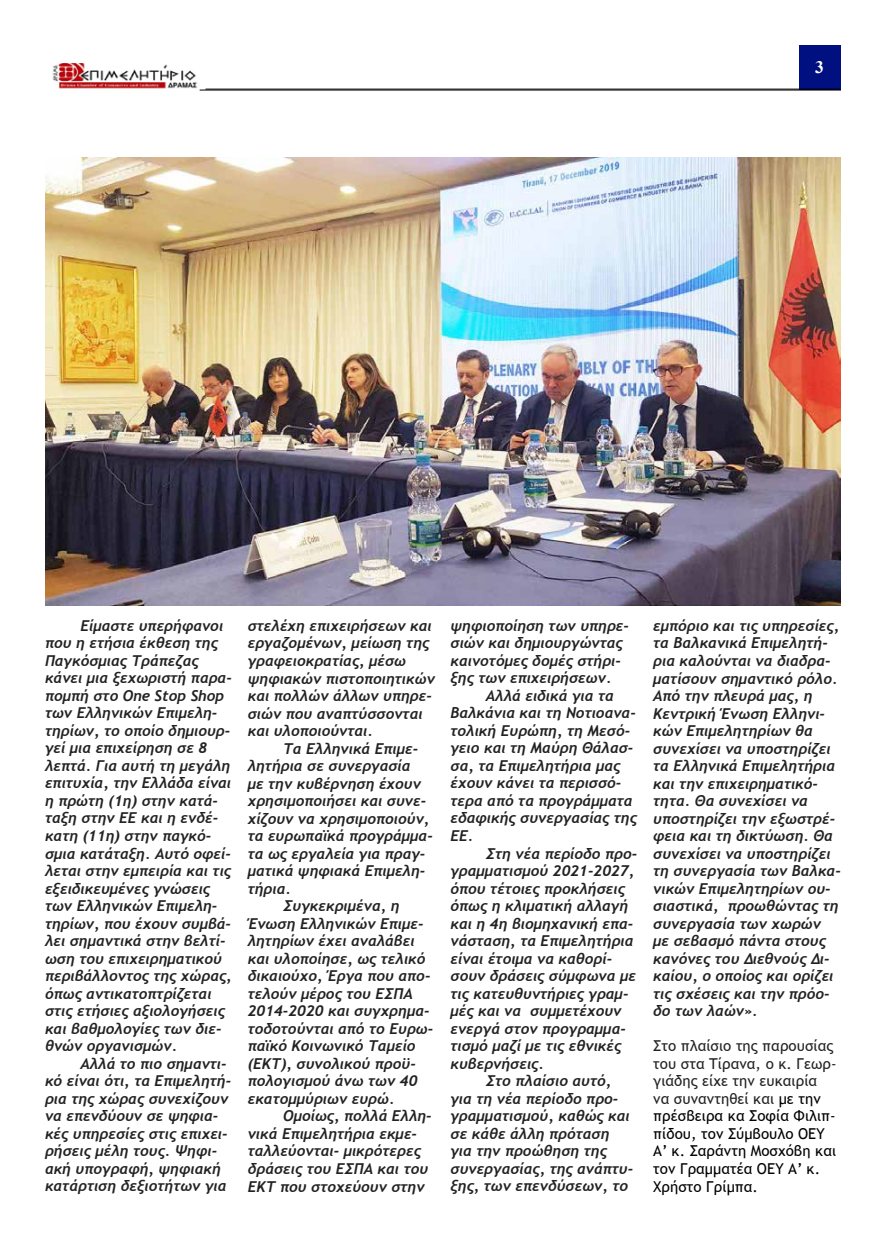
<style>
.page{position:relative;width:886px;height:1241px;background:#fff}
.page>*{position:absolute;margin:0;border:0;box-sizing:border-box;transform-origin:0 0}
.t1{font:700 17.5px "Times New Roman";color:#fff}
.t2{font:italic 700 15px/17.5px "Trebuchet";color:#222}
.t3{font:15px/17.5px "Trebuchet MS";color:#000}
.s1{color:#222}
</style>
<div class="page">
<div style="left:799px;top:45px;width:42px;height:44px;background:#001080"></div>
<img style="left:52px;top:64px;width:148px;height:27px">
<hr style="left:200px;top:90px;width:641px;height:1px;background:#000">
<hr style="left:206px;top:89px;width:634px;height:1px;background:#000">
<img style="left:45px;top:158px;width:796px;height:447px">
<p class="t1" style="left:815px;top:55px;width:10px">3</p>
<p class="t2" style="left:45px;top:616px;width:188px;text-indent:35px">Είμαστε υπερήφανοι που η ετήσια έκθεση της<br>Παγκόσμιας Τράπεζας κάνει μια ξεχωριστή παρα&shy;πομπή στο One Stop Shop των Ελληνικών Επιμελη&shy;τηρίων, το οποίο δημιουρ&shy;γεί μια επιχείρηση σε 8 λεπτά. Για αυτή τη μεγάλη επιτυχία, την Ελλάδα είναι η πρώτη (1η) στην κατά&shy;ταξη στην ΕΕ και η ενδέ&shy;κατη (11η) στην παγκό&shy;σμια κατάταξη. Αυτό οφεί&shy;λεται στην εμπειρία και τις εξειδικευμένες γνώσεις των Ελληνικών Επιμελη&shy;τηρίων, που έχουν συμβά&shy;λει σημαντικά στην βελτί&shy;ωση του επιχειρηματικού περιβάλλοντος της χώρας, όπως αντικατοπτρίζεται στις ετήσιες αξιολογήσεις και βαθμολογίες των διε&shy;θνών οργανισμών.</p>
<p class="t2" style="left:45px;top:1054px;width:188px;text-indent:35px">Αλλά το πιο σημαντι&shy;κό είναι ότι, τα Επιμελητή&shy;ρια της χώρας συνεχίζουν να επενδύουν σε ψηφια&shy;κές υπηρεσίες στις επιχει&shy;ρήσεις μέλη τους. Ψηφι&shy;ακή υπογραφή, ψηφιακή κατάρτιση δεξιοτήτων για</p>
<p class="t2" style="left:248px;top:617px;width:189px">στελέχη επιχειρήσεων και εργαζομένων, μείωση της γραφειοκρατίας, μέσω ψηφιακών πιστοποιητικών και πολλών άλλων υπηρε&shy;σιών που αναπτύσσονται και υλοποιούνται.</p>
<p class="t2" style="left:283px;top:739px;width:137px">Τα Ελληνικά Επιμε-</p>
<p class="t2" style="left:248px;top:757px;width:164px">λητήρια σε συνεργασία</p>
<p class="t2" style="left:248px;top:774px;width:175px">με την κυβέρνηση έχουν</p>
<p class="t2" style="left:248px;top:792px;width:180px">χρησιμοποιήσει και συνε-</p>
<p class="t2" style="left:248px;top:809px;width:183px">χίζουν να χρησιμοποιούν,</p>
<p class="t2" style="left:248px;top:827px;width:187px">τα ευρωπαϊκά προγράμμα-</p>
<p class="t2" style="left:248px;top:844px;width:179px">τα ως εργαλεία για πραγ-</p>
<p class="t2" style="left:248px;top:862px;width:179px">ματικά ψηφιακά Επιμελη-</p>
<p class="t2" style="left:248px;top:879px;width:45px">τήρια.</p>
<p class="t2" style="left:283px;top:897px;width:118px">Συγκεκριμένα, η</p>
<p class="t2" style="left:248px;top:914px;width:177px">Ένωση Ελληνικών Επιμε-</p>
<p class="t2" style="left:248px;top:932px;width:168px">λητηρίων έχει αναλάβει</p>
<p class="t2" style="left:248px;top:949px;width:179px">και υλοποίησε, ως τελικό</p>
<p class="t2" style="left:248px;top:967px;width:184px">δικαιούχο, Έργα που απο-</p>
<p class="t2" style="left:248px;top:984px;width:166px">τελούν μέρος του ΕΣΠΑ</p>
<p class="t2" style="left:248px;top:1002px;width:183px">2014-2020 και συγχρημα-</p>
<p class="t2" style="left:248px;top:1019px;width:187px">τοδοτούνται από το Ευρω-</p>
<p class="t2" style="left:248px;top:1037px;width:169px">παϊκό Κοινωνικό Ταμείο</p>
<p class="t2" style="left:248px;top:1054px;width:170px">(ΕΚΤ), συνολικού προϋ-</p>
<p class="t2" style="left:248px;top:1072px;width:171px">πολογισμού άνω των 40</p>
<p class="t2" style="left:248px;top:1089px;width:148px">εκατομμύριων ευρώ.</p>
<p class="t2" style="left:283px;top:1107px;width:150px">Ομοίως, πολλά Ελλη-</p>
<p class="t2" style="left:248px;top:1124px;width:171px">νικά Επιμελητήρια εκμε-</p>
<p class="t2" style="left:248px;top:1142px;width:175px">ταλλεύονται- μικρότερες</p>
<p class="t2" style="left:248px;top:1159px;width:182px">δράσεις του ΕΣΠΑ και του</p>
<p class="t2" style="left:248px;top:1177px;width:178px">ΕΚΤ που στοχεύουν στην</p>
<p class="t2" style="left:450px;top:616px;width:180px">ψηφιοποίηση των υπηρε&shy;σιών και δημιουργώντας καινοτόμες δομές στήρι&shy;ξης των επιχειρήσεων.</p>
<p class="t2" style="left:450px;top:687px;width:188px;text-indent:35px">Αλλά ειδικά για τα<br>Βαλκάνια και τη Νοτιοανα&shy;τολική Ευρώπη, τη Μεσό&shy;γειο και τη Μαύρη Θάλασ&shy;σα, τα Επιμελητήρια μας έχουν κάνει τα περισσό&shy;τερα από τα προγράμματα εδαφικής συνεργασίας της<br>ΕΕ.</p>
<p class="t2" style="left:486px;top:844px;width:153px">Στη νέα περίοδο προ-</p>
<p class="t2" style="left:450px;top:862px;width:185px">γραμματισμού 2021-2027,</p>
<p class="t2" style="left:450px;top:879px;width:176px">όπου τέτοιες προκλήσεις</p>
<p class="t2" style="left:450px;top:897px;width:179px">όπως η κλιματική αλλαγή</p>
<p class="t2" style="left:450px;top:914px;width:184px">και η 4η βιομηχανική επα-</p>
<p class="t2" style="left:450px;top:932px;width:184px">νάσταση, τα Επιμελητήρια</p>
<p class="t2" style="left:450px;top:949px;width:163px">είναι έτοιμα να καθορί-</p>
<p class="t2" style="left:450px;top:967px;width:187px">σουν δράσεις σύμφωνα με</p>
<p class="t2" style="left:450px;top:984px;width:180px">τις κατευθυντήριες γραμ-</p>
<p class="t2" style="left:450px;top:1002px;width:172px">μές και να συμμετέχουν</p>
<p class="t2" style="left:450px;top:1019px;width:177px">ενεργά στον προγραμμα-</p>
<p class="t2" style="left:450px;top:1037px;width:172px">τισμό μαζί με τις εθνικές</p>
<p class="t2" style="left:450px;top:1054px;width:95px">κυβερνήσεις.</p>
<p class="t2" style="left:486px;top:1072px;width:127px">Στο πλαίσιο αυτό,</p>
<p class="t2" style="left:450px;top:1089px;width:169px">για τη νέα περίοδο προ-</p>
<p class="t2" style="left:450px;top:1107px;width:181px">γραμματισμού, καθώς και</p>
<p class="t2" style="left:450px;top:1124px;width:161px">σε κάθε άλλη πρόταση</p>
<p class="t2" style="left:450px;top:1142px;width:158px">για την προώθηση της</p>
<p class="t2" style="left:450px;top:1159px;width:184px">συνεργασίας, της ανάπτυ-</p>
<p class="t2" style="left:450px;top:1177px;width:179px">ξης, των επενδύσεων, το</p>
<p class="t2" style="left:653px;top:617px;width:189px">εμπόριο και τις υπηρεσίες, τα Βαλκανικά Επιμελητή&shy;ρια καλούνται να διαδρα&shy;ματίσουν σημαντικό ρόλο.<br>Από την πλευρά μας, η<br>Κεντρική Ένωση Ελληνι&shy;κών Επιμελητηρίων θα συνεχίσει να υποστηρίζει τα Ελληνικά Επιμελητήρια και την επιχειρηματικό&shy;τητα. Θα συνεχίσει να υποστηρίζει την εξωστρέ&shy;φεια και τη δικτύωση. Θα συνεχίσει να υποστηρίζει τη συνεργασία των Βαλκα&shy;νικών Επιμελητηρίων ου&shy;σιαστικά, προωθώντας τη συνεργασία των χωρών<br>με σεβασμό πάντα στους κανόνες του Διεθνούς Δι&shy;καίου, ο οποίος και ορίζει τις σχέσεις και την πρόο&shy;δο των λαών».</p>
<p class="t3" style="left:653px;top:1037px;width:185px"><span class="s1">Στο πλαίσιο της παρουσίας του στα Τίρανα, ο κ. Γεωρ&shy;γιάδης είχε την ευκαιρία να συναντηθεί και</span> με την πρέσβειρα κα Σοφία Φιλιπ&shy;πίδου, τον Σύμβουλο ΟΕΥ<br>Α’ κ. Σαράντη Μοσχόβη και τον Γραμματέα ΟΕΥ Α’ κ.<br>Χρήστο Γρίμπα.</p>
</div>
